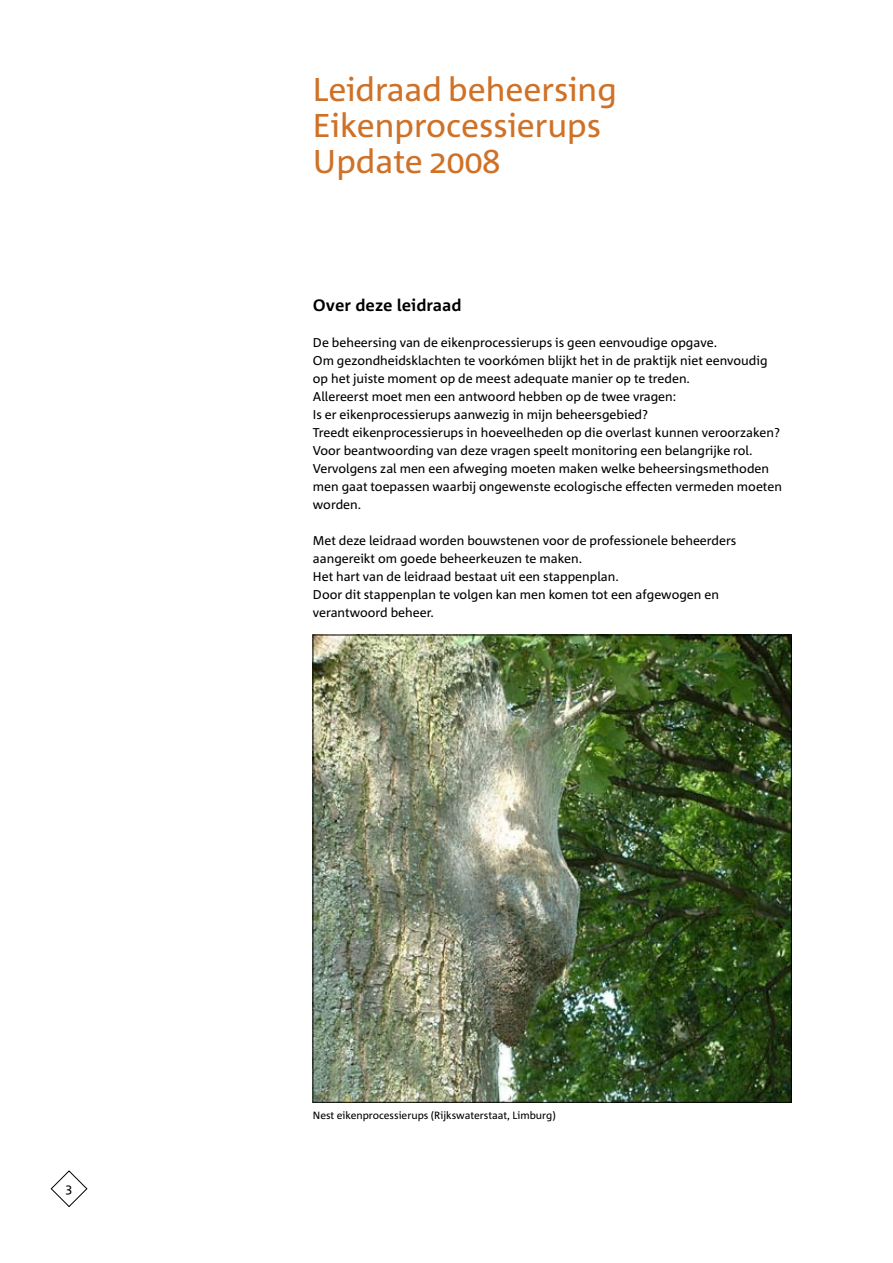
<style>
.page{position:relative;width:893px;height:1263px;background:#fff}
.page>*{position:absolute;margin:0;border:0;box-sizing:border-box;transform-origin:0 0}
.t1{font:33px/36px "Agrofont Normaal";color:#cf7127}
.t2{font:16.5px "Agrofont Vet";color:#000}
.t3{font:12.75px/18px "Agrofont Normaal";color:#000}
.t4{font:10.5px "Agrofont Normaal";color:#000}
</style>
<div class="page">
<svg style="left:51px;top:1170px;width:36px;height:37px"></svg>
<img style="left:315px;top:637px;width:475px;height:464px">
<p class="t3" style="left:66px;top:1180px;width:8px">3</p>
<h1 class="t1" style="left:313px;top:73px;width:305px">Leidraad beheersing<br>Eikenprocessierups<br>Update 2008</h1>
<p class="t2" style="left:313px;top:296px;width:150px">Over deze leidraad</p>
<p class="t3" style="left:313px;top:334px;width:471px">De beheersing van de eikenprocessierups is geen eenvoudige opgave.<br>Om gezondheidsklachten te voorkómen blijkt het in de praktijk niet eenvoudig op het juiste moment op de meest adequate manier op te treden.<br>Allereerst moet men een antwoord hebben op de twee vragen:<br>Is er eikenprocessierups aanwezig in mijn beheersgebied?<br>Treedt eikenprocessierups in hoeveelheden op die overlast kunnen veroorzaken?<br>Voor beantwoording van deze vragen speelt monitoring een belangrijke rol.<br>Vervolgens zal men een afweging moeten maken welke beheersingsmethoden men gaat toepassen waarbij ongewenste ecologische effecten vermeden moeten worden.</p>
<p class="t3" style="left:313px;top:532px;width:425px">Met deze leidraad worden bouwstenen voor de professionele beheerders aangereikt om goede beheerkeuzen te maken.<br>Het hart van de leidraad bestaat uit een stappenplan.<br>Door dit stappenplan te volgen kan men komen tot een afgewogen en verantwoord beheer.</p>
<p class="t4" style="left:313px;top:1110px;width:244px">Nest eikenprocessierups (Rijkswaterstaat, Limburg)</p>
</div>
